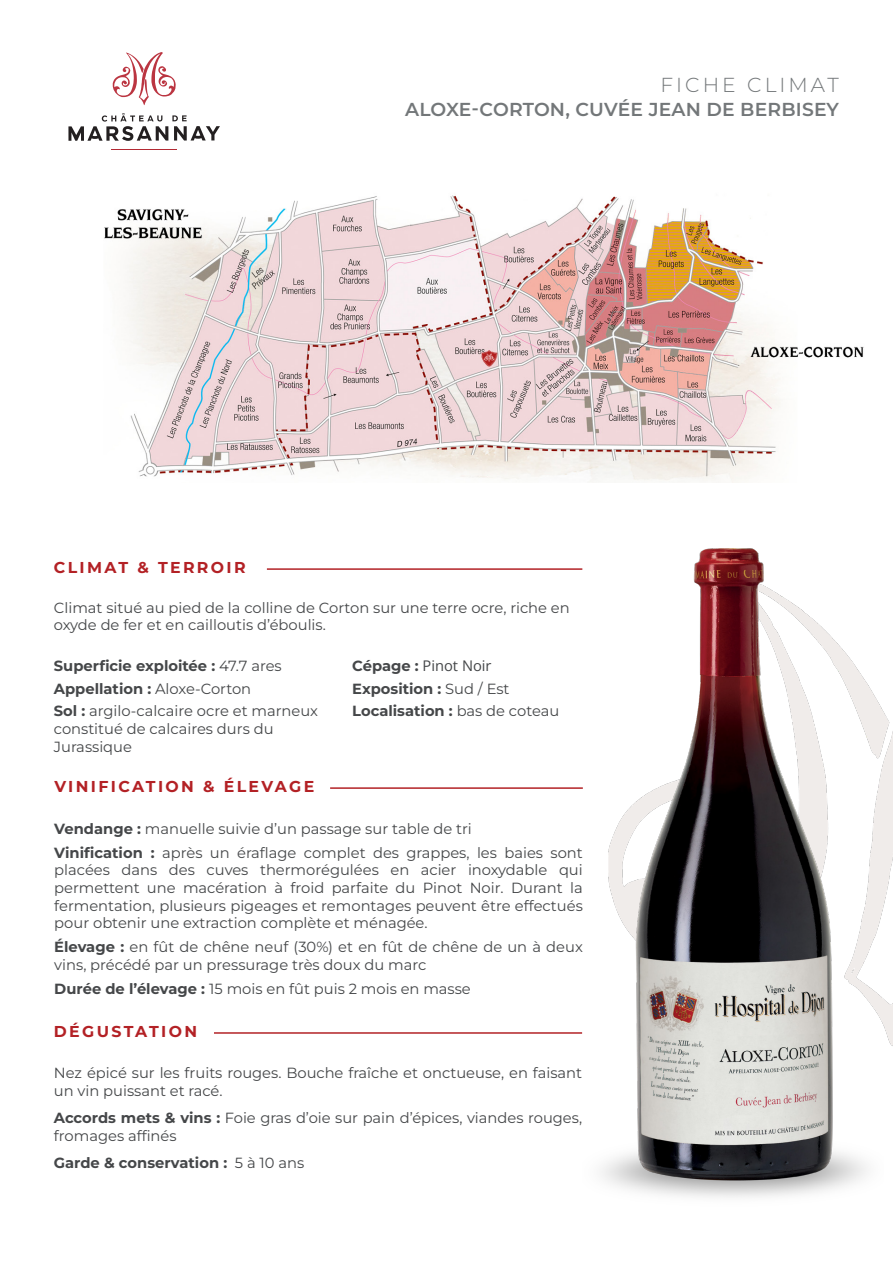
<style>
.page{position:relative;width:893px;height:1263px;background:#fff}
.page>*{position:absolute;margin:0;border:0;box-sizing:border-box;transform-origin:0 0}
.t1{font:300 20.25px "Montserrat";letter-spacing:.15em;color:#737779}
.t2{font:600 18.75px "Montserrat";letter-spacing:.01em;color:#737779}
.t3{font:700 15.75px "Montserrat";letter-spacing:.15em;color:#b32125}
.t4{font:14.7px/17.7px "Montserrat";color:#454749}
.t5{font:700 14.7px "Montserrat";color:#454749}
.t6{font:14.7px "Open Sans";color:#454749}
.s1{font-weight:400}
.s2{font-weight:700}
.s3{font-family:"Montserrat";font-weight:700}
</style>
<div class="page">
<img style="left:104px;top:195px;width:760px;height:287px">
<hr style="left:267px;top:568px;width:315px;height:2px;background:#b32226">
<hr style="left:330px;top:787px;width:253px;height:2px;background:#b32226">
<hr style="left:214px;top:1032px;width:368px;height:2px;background:#b32226">
<img style="left:883px;top:711px;width:10px;height:335px">
<img style="left:582px;top:548px;width:301px;height:650px">
<svg style="left:113px;top:52px;width:63px;height:53px"></svg>
<svg style="left:68px;top:113px;width:152px;height:28px"></svg>
<hr style="left:112px;top:149px;width:65px;height:1px;background:#b32a34">
<p class="t1" style="left:660px;top:71px;width:180px">FICHE CLIMAT</p>
<p class="t2" style="left:405px;top:97px;width:435px">ALOXE-CORTON, CUVÉE JEAN DE BERBISEY</p>
<p class="t3" style="left:54px;top:556px;width:193px">CLIMAT &amp; TERROIR</p>
<p class="t4" style="left:54px;top:598px;width:517px">Climat situé au pied de la colline de Corton sur une terre ocre, riche en oxyde de fer et en cailloutis d’éboulis.</p>
<p class="t5" style="left:54px;top:656px;width:229px">Superficie exploitée : <span class="s1">47.7 ares</span></p>
<p class="t5" style="left:54px;top:679px;width:199px">Appellation : <span class="s1">Aloxe-Corton</span></p>
<p class="t4" style="left:54px;top:702px;width:266px"><span class="s2">Sol :</span> argilo-calcaire ocre et marneux constitué de calcaires durs du<br>Jurassique</p>
<p class="t3" style="left:54px;top:776px;width:261px">VINIFICATION &amp; ÉLEVAGE</p>
<p class="t6" style="left:352px;top:656px;width:141px"><span class="s3">Cépage :</span> Pinot Noir</p>
<p class="t5" style="left:352px;top:679px;width:159px">Exposition : <span class="s1">Sud / Est</span></p>
<p class="t5" style="left:352px;top:701px;width:208px">Localisation : <span class="s1">bas de coteau</span></p>
<p class="t4" style="left:54px;top:819px;width:419px"><span class="s2">Vendange :</span> manuelle suivie d’un passage sur table de tri</p>
<p class="t4" style="left:54px;top:843px;width:530px;text-align:justify"><span class="s2">Vinification :</span> après un éraflage complet des grappes, les baies sont placées dans des cuves thermorégulées en acier inoxydable qui permettent une macération à froid parfaite du Pinot Noir. Durant la fermentation, plusieurs pigeages et remontages peuvent être effectués pour obtenir une extraction complète et ménagée.</p>
<p class="t4" style="left:54px;top:938px;width:530px"><span class="s2">Élevage :</span> en fût de chêne neuf (30%) et en fût de chêne de un à deux vins, précédé par un pressurage très doux du marc</p>
<p class="t4" style="left:54px;top:979px;width:418px"><span class="s2">Durée de l’élevage :</span> 15 mois en fût puis 2 mois en masse</p>
<p class="t3" style="left:54px;top:1021px;width:145px">DÉGUSTATION</p>
<p class="t4" style="left:54px;top:1064px;width:530px">Nez épicé sur les fruits rouges. Bouche fraîche et onctueuse, en faisant un vin puissant et racé.</p>
<p class="t4" style="left:54px;top:1109px;width:530px"><span class="s2">Accords mets &amp; vins :</span> Foie gras d’oie sur pain d’épices, viandes rouges, fromages affinés</p>
<p class="t5" style="left:54px;top:1153px;width:252px">Garde &amp; conservation : <span class="s1">5 à 10 ans</span></p>
</div>
